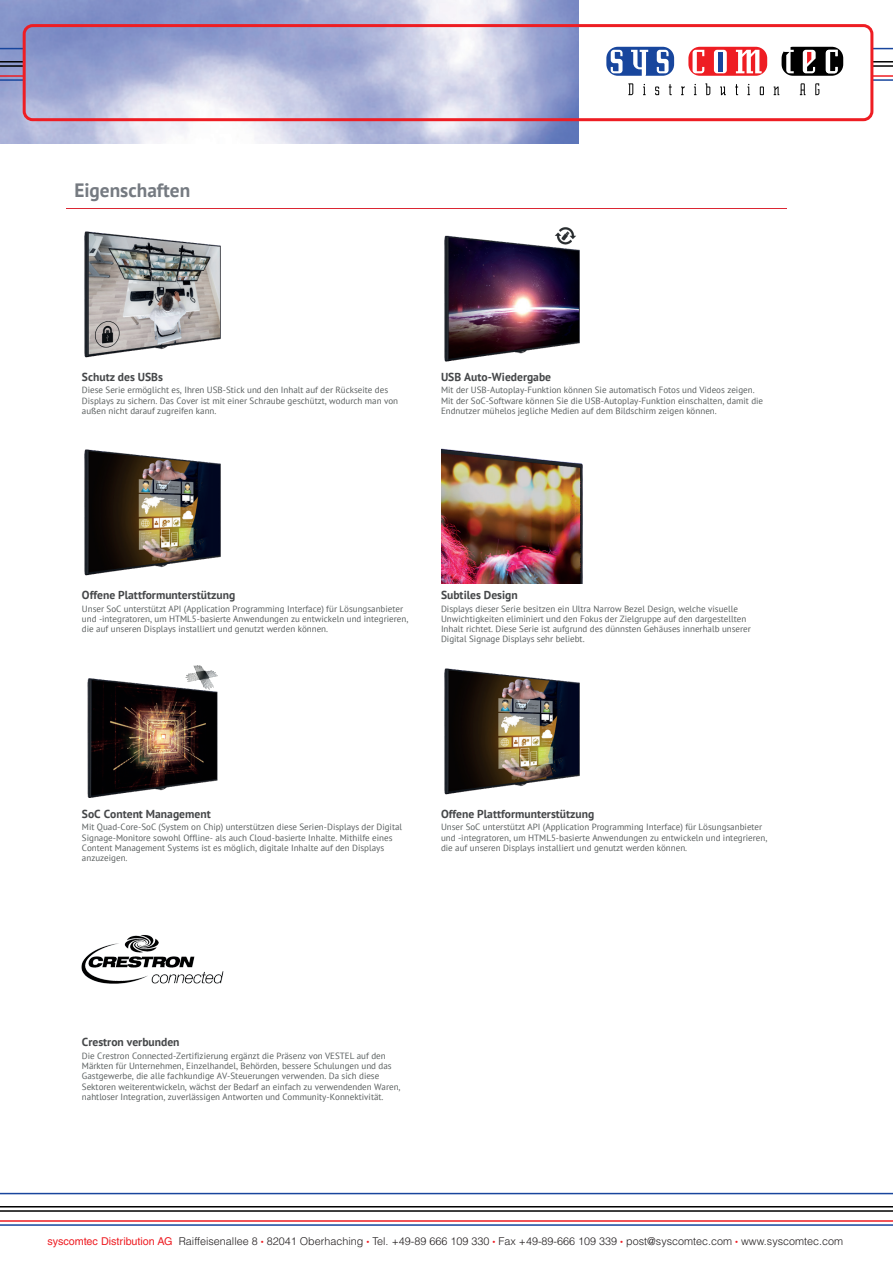
<style>
.page{position:relative;width:893px;height:1263px;background:#fff}
.page>*{position:absolute;margin:0;border:0;box-sizing:border-box;transform-origin:0 0}
.t1{font:700 19.35px "PT Sans";color:#757a81}
.t2{font:700 11.55px "PT Sans";color:#454749}
.t3{font:300 10.8px "Helvetica LT Std";color:#231f20}
.t4{font:9px/10.4px "PT Sans";color:#595e5e}
.s1{font-weight:400;color:#ee1d23}
.s2{font-size:6px;color:#ee1d23}
</style>
<div class="page">
<img style="left:0;top:0;width:578px;height:144px">
<svg style="left:628px;top:83px;width:5px;height:12px"></svg>
<svg style="left:643px;top:84px;width:3px;height:11px"></svg>
<svg style="left:655px;top:87px;width:4px;height:8px"></svg>
<svg style="left:669px;top:84px;width:3px;height:11px"></svg>
<svg style="left:681px;top:87px;width:4px;height:8px"></svg>
<svg style="left:694px;top:84px;width:2px;height:11px"></svg>
<svg style="left:705px;top:83px;width:5px;height:12px"></svg>
<svg style="left:720px;top:87px;width:6px;height:8px"></svg>
<svg style="left:735px;top:84px;width:3px;height:11px"></svg>
<svg style="left:747px;top:84px;width:3px;height:11px"></svg>
<svg style="left:760px;top:87px;width:4px;height:8px"></svg>
<svg style="left:774px;top:87px;width:5px;height:8px"></svg>
<svg style="left:800px;top:83px;width:5px;height:12px"></svg>
<svg style="left:815px;top:83px;width:4px;height:12px"></svg>
<svg style="left:606px;top:47px;width:68px;height:29px"></svg>
<svg style="left:688px;top:47px;width:79px;height:29px"></svg>
<svg style="left:692px;top:50px;width:12px;height:23px"></svg>
<svg style="left:714px;top:50px;width:13px;height:23px"></svg>
<hr style="left:718px;top:52px;width:4px;height:19px;background:#18469d">
<svg style="left:736px;top:50px;width:26px;height:23px"></svg>
<svg style="left:782px;top:47px;width:61px;height:29px"></svg>
<svg style="left:873px;top:48px;width:20px;height:1px"></svg>
<hr style="left:871px;top:61px;width:22px;height:2px;background:#000">
<hr style="left:871px;top:65px;width:22px;height:2px;background:#000">
<hr style="left:871px;top:75px;width:22px;height:2px;background:#ee1d23">
<hr style="left:871px;top:79px;width:22px;height:2px;background:#18469d">
<hr style="left:0;top:1193px;width:893px;height:1px;background:#18469d">
<hr style="left:0;top:1206px;width:893px;height:1px;background:#000">
<hr style="left:0;top:1210px;width:893px;height:2px;background:#000">
<hr style="left:0;top:1220px;width:893px;height:2px;background:#ee1d23">
<hr style="left:0;top:1224px;width:893px;height:2px;background:#18469d">
<svg style="left:0;top:48px;width:23px;height:1px"></svg>
<hr style="left:0;top:61px;width:24px;height:2px;background:#000">
<hr style="left:0;top:65px;width:24px;height:2px;background:#000">
<hr style="left:0;top:75px;width:24px;height:2px;background:#ee1d23">
<hr style="left:0;top:79px;width:24px;height:2px;background:#18469d">
<div style="left:23px;top:24px;width:850px;height:97px;border:3px solid #ee1d23;border-radius:9px"></div>
<hr style="left:66px;top:208px;width:721px;height:1px;background:#db2733">
<img style="left:84px;top:231px;width:137px;height:127px">
<img style="left:444px;top:227px;width:136px;height:135px">
<img style="left:84px;top:449px;width:137px;height:127px">
<img style="left:441px;top:448px;width:142px;height:135px">
<img style="left:87px;top:665px;width:131px;height:133px">
<img style="left:444px;top:668px;width:136px;height:127px">
<img style="left:82px;top:935px;width:142px;height:49px">
<h1 class="t1" style="left:74px;top:177px;width:117px">Eigenschaften</h1>
<p class="t2" style="left:82px;top:369px;width:83px">Schutz des USBs</p>
<p class="t4" style="left:82px;top:385px;width:318px">Diese Serie ermöglicht es, Ihren USB-Stick und den Inhalt auf der Rückseite des<br>Displays zu sichern. Das Cover ist mit einer Schraube geschützt, wodurch man von außen nicht darauf zugreifen kann.</p>
<p class="t2" style="left:441px;top:369px;width:112px">USB Auto-Wiedergabe</p>
<p class="t4" style="left:441px;top:385px;width:324px">Mit der USB-Autoplay-Funktion können Sie automatisch Fotos und Videos zeigen.<br>Mit der SoC-Software können Sie die USB-Autoplay-Funktion einschalten, damit die<br>Endnutzer mühelos jegliche Medien auf dem Bildschirm zeigen können.</p>
<p class="t2" style="left:82px;top:588px;width:155px">Offene Plattformunterstützung</p>
<p class="t4" style="left:82px;top:603px;width:328px">Unser SoC unterstützt API (Application Programming Interface) für Lösungsanbieter und -integratoren, um HTML5-basierte Anwendungen zu entwickeln und integrieren, die auf unseren Displays installiert und genutzt werden können.</p>
<p class="t2" style="left:441px;top:588px;width:78px">Subtiles Design</p>
<p class="t4" style="left:441px;top:603px;width:311px">Displays dieser Serie besitzen ein Ultra Narrow Bezel Design, welche visuelle Unwichtigkeiten eliminiert und den Fokus der Zielgruppe auf den dargestellten Inhalt richtet. Diese Serie ist aufgrund des dünnsten Gehäuses innerhalb unserer Digital Signage Displays sehr beliebt.</p>
<p class="t2" style="left:82px;top:806px;width:130px">SoC Content Management</p>
<p class="t4" style="left:82px;top:822px;width:322px">Mit Quad-Core-SoC (System on Chip) unterstützen diese Serien-Displays der Digital Signage-Monitore sowohl Offline- als auch Cloud-basierte Inhalte. Mithilfe eines Content Management Systems ist es möglich, digitale Inhalte auf den Displays anzuzeigen.</p>
<p class="t2" style="left:441px;top:806px;width:155px">Offene Plattformunterstützung</p>
<p class="t4" style="left:441px;top:822px;width:328px">Unser SoC unterstützt API (Application Programming Interface) für Lösungsanbieter und -integratoren, um HTML5-basierte Anwendungen zu entwickeln und integrieren, die auf unseren Displays installiert und genutzt werden können.</p>
<p class="t2" style="left:82px;top:1035px;width:99px">Crestron verbunden</p>
<p class="t4" style="left:82px;top:1050px;width:320px">Die Crestron Connected-Zertifizierung ergänzt die Präsenz von VESTEL auf den Märkten für Unternehmen, Einzelhandel, Behörden, bessere Schulungen und das Gastgewerbe, die alle fachkundige AV-Steuerungen verwenden. Da sich diese Sektoren weiterentwickeln, wächst der Bedarf an einfach zu verwendenden Waren, nahtloser Integration, zuverlässigen Antworten und Community-Konnektivität.</p>
<p class="t3" style="left:48px;top:1235px;width:797px"><span class="s1">syscomtec Distribution AG</span> Raiffeisenallee 8 <span class="s2">•</span> 82041 Oberhaching <span class="s2">•</span> Tel. +49-89 666 109 330 <span class="s2">•</span> Fax +49-89-666 109 339 <span class="s2">•</span> post@syscomtec.com <span class="s2">•</span> www.syscomtec.com</p>
</div>
